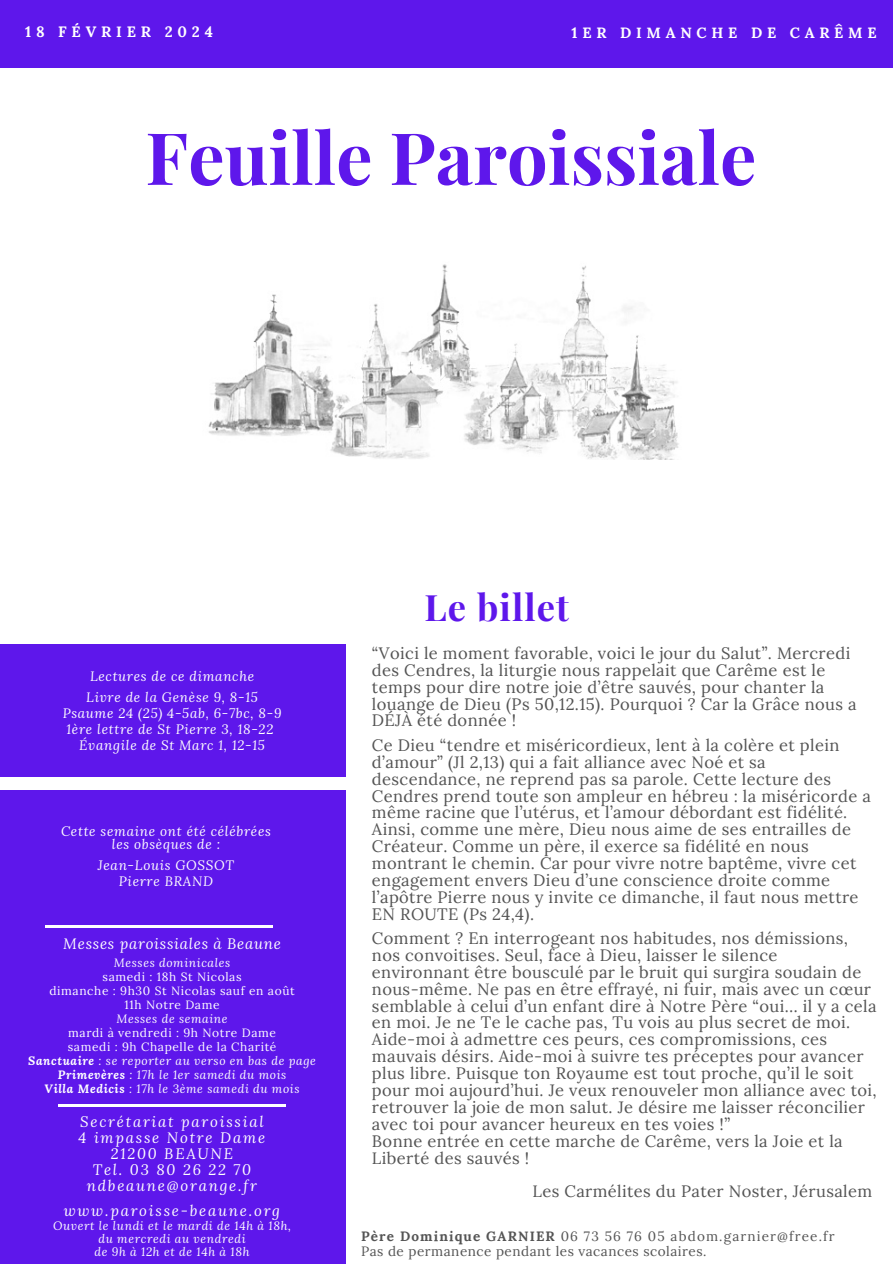
<style>
.page{position:relative;width:893px;height:1264px;background:#fff}
.page>*{position:absolute;margin:0;border:0;box-sizing:border-box;transform-origin:0 0}
.t1{font:700 72.3px "Playfair Display";color:#5e17eb}
.t2{font:700 36.45px "Playfair Display";letter-spacing:.03em;color:#5e17eb}
.t3{font:16.5px/16.8px "Lora";letter-spacing:.025em;color:#545454}
.t4{font:italic 15px/16px "Lora";letter-spacing:.12em;color:#fff;text-align:center}
.t5{font:italic 15px "Lora";letter-spacing:.05em;color:#fff}
.t6{font:700 15px "Lora";letter-spacing:.32em;color:#fff}
.t7{font:700 14.85px "Lora";letter-spacing:.32em;color:#fff}
.t8{font:italic 13.5px/15.9px "Lora";letter-spacing:.05em;color:#fff;text-align:center}
.t9{font:13.5px/14.7px "Lora";letter-spacing:.035em;color:#545454}
.t10{font:italic 12px "Lora";letter-spacing:.05em;color:#fff}
.t11{font:12px "Lora";letter-spacing:.05em;color:#fff}
.s1{font-weight:700}
</style>
<div class="page">
<img style="left:208px;top:264px;width:471px;height:196px">
<div style="left:0;top:644px;width:346px;height:619px;background:#5e17eb"></div>
<div style="left:0;top:0;width:892px;height:68px;background:#5e17eb"></div>
<div style="left:0;top:777px;width:348px;height:12px;background:#fff"></div>
<hr style="left:45px;top:925px;width:227px;height:2px;background:#fff">
<hr style="left:58px;top:1104px;width:228px;height:2px;background:#fff">
<p class="t6" style="left:25px;top:22px;width:189px">18 FÉVRIER 2024</p>
<h4 class="t7" style="left:571px;top:23px;width:306px">1ER DIMANCHE DE CARÊME</h4>
<p class="t1" style="left:145px;top:107px;width:612px">Feuille Paroissiale</p>
<h2 class="t8" style="left:90px;top:668px;width:166px">Lectures de ce dimanche</h2>
<p class="t8" style="left:63px;top:689px;width:220px">Livre de la Genèse 9, 8-15<br>Psaume 24 (25) 4-5ab, 6-7bc, 8-9<br>1ère lettre de St Pierre 3, 18-22</p>
<p class="t8" style="left:79px;top:737px;width:187px">Évangile de St Marc 1, 12-15</p>
<h4 class="t8" style="left:61px;top:824px;width:211px;line-height:13.5px">Cette semaine ont été célébrées les obsèques de :</h4>
<h4 class="t8" style="left:98px;top:857px;width:138px">Jean-Louis GOSSOT<br>Pierre BRAND</h4>
<h5 class="t5" style="left:63px;top:933px;width:219px">Messes paroissiales à Beaune</h5>
<h4 class="t10" style="left:114px;top:954px;width:118px">Messes dominicales</h4>
<p class="t11" style="left:103px;top:968px;width:141px">samedi : 18h St Nicolas</p>
<p class="t11" style="left:49px;top:982px;width:247px">dimanche : 9h30 St Nicolas sauf en août</p>
<p class="t11" style="left:125px;top:996px;width:96px">11h Notre Dame</p>
<p class="t10" style="left:116px;top:1010px;width:113px">Messes de semaine</p>
<p class="t11" style="left:68px;top:1024px;width:209px">mardi à vendredi : 9h Notre Dame</p>
<p class="t11" style="left:68px;top:1038px;width:210px">samedi : 9h Chapelle de la Charité</p>
<p class="t10" style="left:28px;top:1052px;width:289px"><span class="s1">Sanctuaire</span> : se reporter au verso en bas de page</p>
<p class="t10" style="left:58px;top:1066px;width:230px"><span class="s1">Primevères</span> : 17h le 1er samedi du mois</p>
<p class="t10" style="left:45px;top:1080px;width:256px"><span class="s1">Villa Medicis</span> : 17h le 3ème samedi du mois</p>
<h1 class="t4" style="left:79px;top:1112px;width:188px">Secrétariat paroissial<br>4 impasse Notre Dame<br>21200 BEAUNE<br>Tel. 03 80 26 22 70 ndbeaune@orange.fr</h1>
<p class="t4" style="left:64px;top:1201px;width:218px">www.paroisse-beaune.org</p>
<p class="t10" style="left:53px;top:1217px;width:239px">Ouvert le lundi et le mardi de 14h à 18h,</p>
<h3 class="t10" style="left:98px;top:1230px;width:149px">du mercredi au vendredi</h3>
<h3 class="t10" style="left:94px;top:1243px;width:157px">de 9h à 12h et de 14h à 18h</h3>
<h4 class="t2" style="left:424px;top:581px;width:146px">Le billet</h4>
<h5 class="t3" style="left:372px;top:644px;width:486px">“Voici le moment favorable, voici le jour du Salut”. Mercredi des Cendres, la liturgie nous rappelait que Carême est le temps pour dire notre joie d’être sauvés, pour chanter la louange de Dieu (Ps 50,12.15). Pourquoi ? Car la Grâce nous a DÉJÀ été donnée !</h5>
<h5 class="t3" style="left:372px;top:736px;width:500px">Ce Dieu “tendre et miséricordieux, lent à la colère et plein d’amour” (Jl 2,13) qui a fait alliance avec Noé et sa descendance, ne reprend pas sa parole. Cette lecture des Cendres prend toute son ampleur en hébreu : la miséricorde a même racine que l’utérus, et l’amour débordant est fidélité.<br>Ainsi, comme une mère, Dieu nous aime de ses entrailles de Créateur. Comme un père, il exerce sa fidélité en nous montrant le chemin. Car pour vivre notre baptême, vivre cet engagement envers Dieu d’une conscience droite comme l’apôtre Pierre nous y invite ce dimanche, il faut nous mettre EN ROUTE (Ps 24,4).</h5>
<p class="t3" style="left:372px;top:929px;width:506px">Comment ? En interrogeant nos habitudes, nos démissions, nos convoitises. Seul, face à Dieu, laisser le silence environnant être bousculé par le bruit qui surgira soudain de nous-même. Ne pas en être effrayé, ni fuir, mais avec un cœur semblable à celui d’un enfant dire à Notre Père “oui… il y a cela en moi. Je ne Te le cache pas, Tu vois au plus secret de moi.<br>Aide-moi à admettre ces peurs, ces compromissions, ces mauvais désirs. Aide-moi à suivre tes préceptes pour avancer plus libre. Puisque ton Royaume est tout proche, qu’il le soit pour moi aujourd’hui. Je veux renouveler mon alliance avec toi, retrouver la joie de mon salut. Je désire me laisser réconcilier avec toi pour avancer heureux en tes voies !”<br>Bonne entrée en cette marche de Carême, vers la Joie et la Liberté des sauvés !</p>
<h5 class="t3" style="left:532px;top:1182px;width:341px">Les Carmélites du Pater Noster, Jérusalem</h5>
<h4 class="t9" style="left:361px;top:1228px;width:475px"><span class="s1">Père Dominique GARNIER</span> 06 73 56 76 05 abdom.garnier@free.fr<br>Pas de permanence pendant les vacances scolaires.</h4>
</div>
